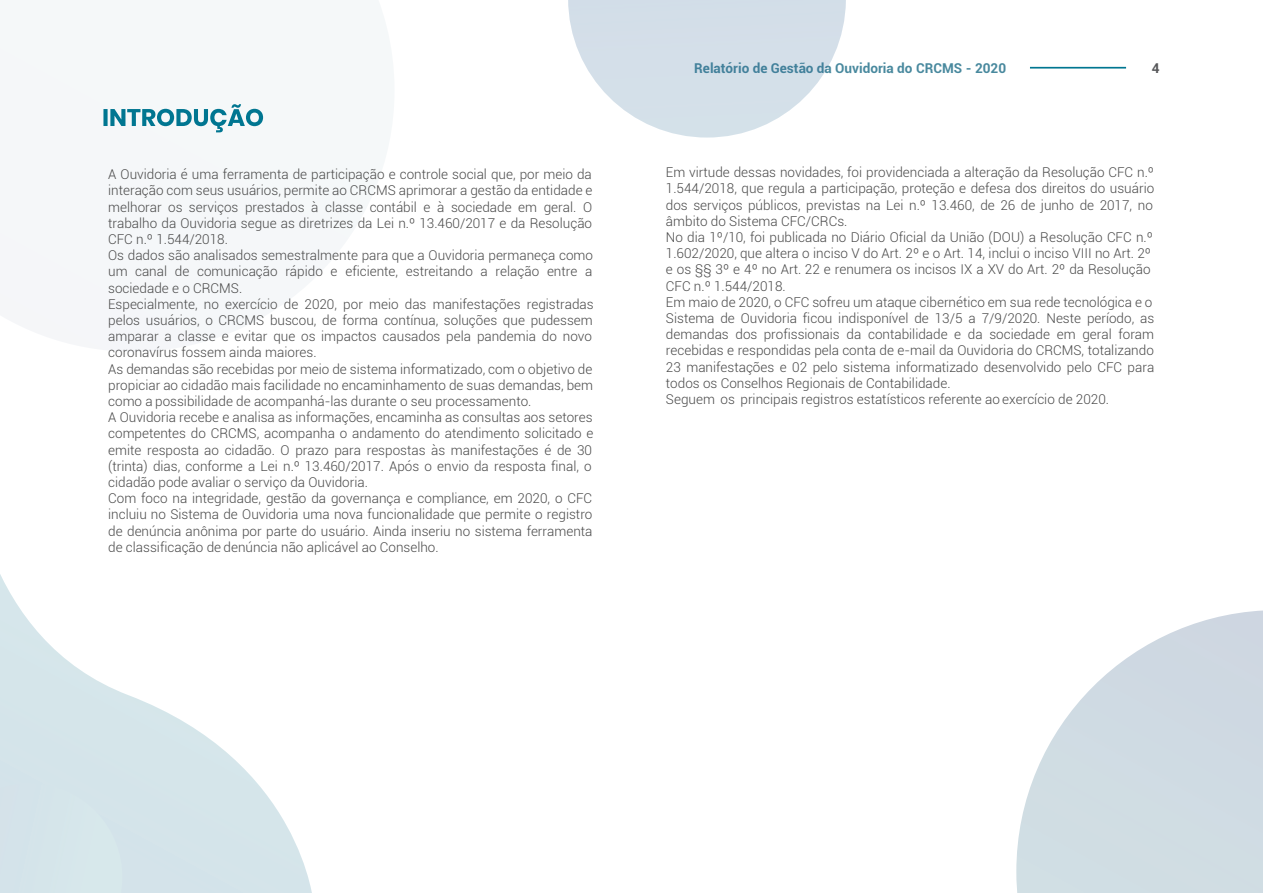
<style>
.page{position:relative;width:1263px;height:893px;background:#fff}
.page>*{position:absolute;margin:0;border:0;box-sizing:border-box;transform-origin:0 0}
.t1{font:300 13.5px/16.2px "Roboto";color:#484848}
.t2{font:13.5px "Roboto Bold 2";color:#49899e}
.t3{font:13.5px "Roboto Bold 2";color:#57585a}
.s1{font-family:"Roboto";font-weight:700}
</style>
<div class="page">
<hr style="left:1030px;top:67px;width:96px;height:2px;background:#007691">
<svg style="left:0;top:574px;width:312px;height:319px"></svg>
<div style="left:0;top:783px;width:131px;height:110px;background:#d5e4ea"></div>
<svg style="left:568px;top:0;width:278px;height:138px"></svg>
<svg style="left:1016px;top:610px;width:247px;height:283px"></svg>
<svg style="left:103px;top:104px;width:160px;height:28px"></svg>
<p class="t2" style="left:694px;top:59px;width:313px">Relatório de Gestão da Ouvidoria do CRCMS - <span class="s1">2020</span></p>
<p class="t3" style="left:1152px;top:58px;width:9px">4</p>
<p class="t1" style="left:108px;top:166px;width:487px">A Ouvidoria é uma ferramenta de participação e controle social que, por meio da interação com seus usuários, permite ao CRCMS aprimorar a gestão da entidade e melhorar os serviços prestados à classe contábil e à sociedade em geral. O trabalho da Ouvidoria segue as diretrizes da Lei n.º 13.460/2017 e da Resolução CFC n.º 1.544/2018.<br>Os dados são analisados semestralmente para que a Ouvidoria permaneça como um canal de comunicação rápido e eficiente, estreitando a relação entre a sociedade e o CRCMS.<br>Especialmente, no exercício de 2020, por meio das manifestações registradas pelos usuários, o CRCMS buscou, de forma contínua, soluções que pudessem amparar a classe e evitar que os impactos causados pela pandemia do novo coronavírus fossem ainda maiores.<br>As demandas são recebidas por meio de sistema informatizado, com o objetivo de propiciar ao cidadão mais facilidade no encaminhamento de suas demandas, bem como a possibilidade de acompanhá-las durante o seu processamento.<br>A Ouvidoria recebe e analisa as informações, encaminha as consultas aos setores competentes do CRCMS, acompanha o andamento do atendimento solicitado e emite resposta ao cidadão. O prazo para respostas às manifestações é de 30 (trinta) dias, conforme a Lei n.º 13.460/2017. Após o envio da resposta final, o cidadão pode avaliar o serviço da Ouvidoria.<br>Com foco na integridade, gestão da governança e compliance, em 2020, o CFC incluiu no Sistema de Ouvidoria uma nova funcionalidade que permite o registro de denúncia anônima por parte do usuário. Ainda inseriu no sistema ferramenta de classificação de denúncia não aplicável ao Conselho.</p>
<p class="t1" style="left:666px;top:164px;width:490px">Em virtude dessas novidades, foi providenciada a alteração da Resolução CFC n.º 1.544/2018, que regula a participação, proteção e defesa dos direitos do usuário dos serviços públicos, previstas na Lei n.º 13.460, de 26 de junho de 2017, no âmbito do Sistema CFC/CRCs.<br>No dia 1º/10, foi publicada no Diário Oficial da União (DOU) a Resolução CFC n.º 1.602/2020, que altera o inciso V do Art. 2º e o Art. 14, inclui o inciso VIII no Art. 2º e os §§ 3º e 4º no Art. 22 e renumera os incisos IX a XV do Art. 2º da Resolução CFC n.º 1.544/2018.<br>Em maio de 2020, o CFC sofreu um ataque cibernético em sua rede tecnológica e o Sistema de Ouvidoria ficou indisponível de 13/5 a 7/9/2020. Neste período, as demandas dos profissionais da contabilidade e da sociedade em geral foram recebidas e respondidas pela conta de e-mail da Ouvidoria do CRCMS, totalizando 23 manifestações e 02 pelo sistema informatizado desenvolvido pelo CFC para todos os Conselhos Regionais de Contabilidade.<br>Seguem os principais registros estatísticos referente ao exercício de 2020.</p>
</div>
